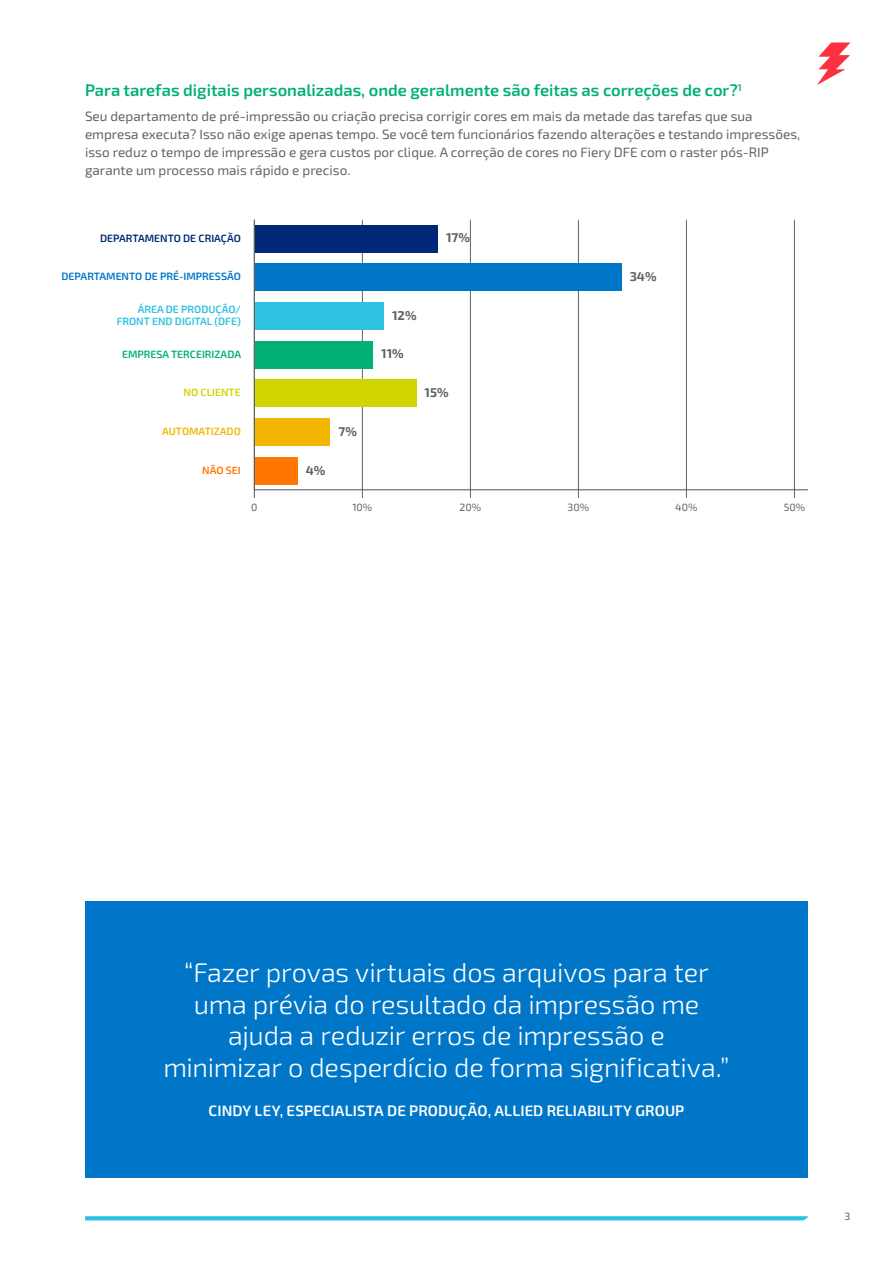
<style>
.page{position:relative;width:893px;height:1263px;background:#fff}
.page>*{position:absolute;margin:0;border:0;box-sizing:border-box;transform-origin:0 0}
.t1{font:300 27px/31.5px "Exo 2";letter-spacing:-.01em;color:#fff;text-align:center}
.t2{font:600 16.5px "Exo 2";color:#00b076}
.t3{font:600 15px "Exo 2";letter-spacing:.005em;color:#fff}
.t4{font:13.5px/18px "Exo 2";color:#666463}
.t5{font:700 12.75px "Exo 2";color:#626261}
.t6{font:600 10.5px/12px "Exo 2";color:#2ec2e1;text-align:right}
.t7{font:600 10.5px "Exo 2";color:#0076c8}
.t8{font:600 10.5px "Exo 2";color:#002877}
.t9{font:600 10.5px "Exo 2";color:#00b076}
.t10{font:10.5px "Exo 2";letter-spacing:.005em;color:#626261}
.t11{font:600 10.5px "Exo 2";color:#f4b600}
.t12{font:600 10.5px "Exo 2";color:#d0d400}
.t13{font:600 10.5px "Exo 2";color:#ff7600}
.t14{font:10.5px "Exo 2";color:#616161}
</style>
<div class="page">
<svg style="left:85px;top:1216px;width:723px;height:4px;background:#39c5e2"></svg>
<svg style="left:817px;top:43px;width:33px;height:42px"></svg>
<hr style="left:362px;top:220px;width:1px;height:278px;background:#626261">
<hr style="left:470px;top:220px;width:1px;height:278px;background:#626261">
<hr style="left:578px;top:220px;width:1px;height:278px;background:#626261">
<hr style="left:686px;top:220px;width:1px;height:278px;background:#626261">
<hr style="left:794px;top:220px;width:1px;height:278px;background:#626261">
<svg style="left:253px;top:219px;width:555px;height:272px"></svg>
<hr style="left:254px;top:220px;width:1px;height:278px;background:#626261">
<div style="left:85px;top:901px;width:723px;height:277px;background:#0076c8"></div>
<p class="t2" style="left:85px;top:79px;width:658px">Para tarefas digitais personalizadas, onde geralmente são feitas as correções de cor?<sup>1</sup></p>
<p class="t4" style="left:85px;top:107px;width:717px">Seu departamento de pré-impressão ou criação precisa corrigir cores em mais da metade das tarefas que sua empresa executa? Isso não exige apenas tempo. Se você tem funcionários fazendo alterações e testando impressões, isso reduz o tempo de impressão e gera custos por clique. A correção de cores no Fiery DFE com o raster pós-RIP garante um processo mais rápido e preciso.</p>
<p class="t8" style="left:100px;top:231px;width:142px">DEPARTAMENTO DE CRIAÇÃO</p>
<p class="t7" style="left:62px;top:269px;width:181px">DEPARTAMENTO DE PRÉ-IMPRESSÃO</p>
<p class="t6" style="left:117px;top:303px;width:126px">ÁREA DE PRODUÇÃO/<br>FRONT END DIGITAL (DFE)</p>
<p class="t9" style="left:122px;top:347px;width:121px">EMPRESA TERCEIRIZADA</p>
<p class="t12" style="left:184px;top:385px;width:59px">NO CLIENTE</p>
<p class="t11" style="left:162px;top:424px;width:80px">AUTOMATIZADO</p>
<p class="t13" style="left:202px;top:463px;width:40px">NÃO SEI</p>
<p class="t5" style="left:446px;top:229px;width:25px">17%</p>
<p class="t5" style="left:306px;top:461px;width:21px">4%</p>
<p class="t5" style="left:339px;top:422px;width:20px">7%</p>
<p class="t5" style="left:392px;top:306px;width:26px">12%</p>
<p class="t5" style="left:381px;top:345px;width:24px">11%</p>
<p class="t5" style="left:424px;top:384px;width:26px">15%</p>
<p class="t5" style="left:630px;top:268px;width:28px">34%</p>
<p class="t10" style="left:251px;top:500px;width:8px">0</p>
<p class="t10" style="left:352px;top:500px;width:22px">10%</p>
<p class="t10" style="left:459px;top:500px;width:23px">20%</p>
<p class="t10" style="left:568px;top:500px;width:23px">30%</p>
<p class="t10" style="left:675px;top:500px;width:24px">40%</p>
<p class="t10" style="left:784px;top:500px;width:23px">50%</p>
<h1 class="t1" style="left:163px;top:956px;width:568px">“Fazer provas virtuais dos arquivos para ter uma prévia do resultado da impressão me ajuda a reduzir erros de impressão e<br>minimizar o desperdício de forma significativa.”</h1>
<p class="t3" style="left:209px;top:1100px;width:477px">CINDY LEY, ESPECIALISTA DE PRODUÇÃO, ALLIED RELIABILITY GROUP</p>
<p class="t14" style="left:845px;top:1209px;width:7px">3</p>
</div>
